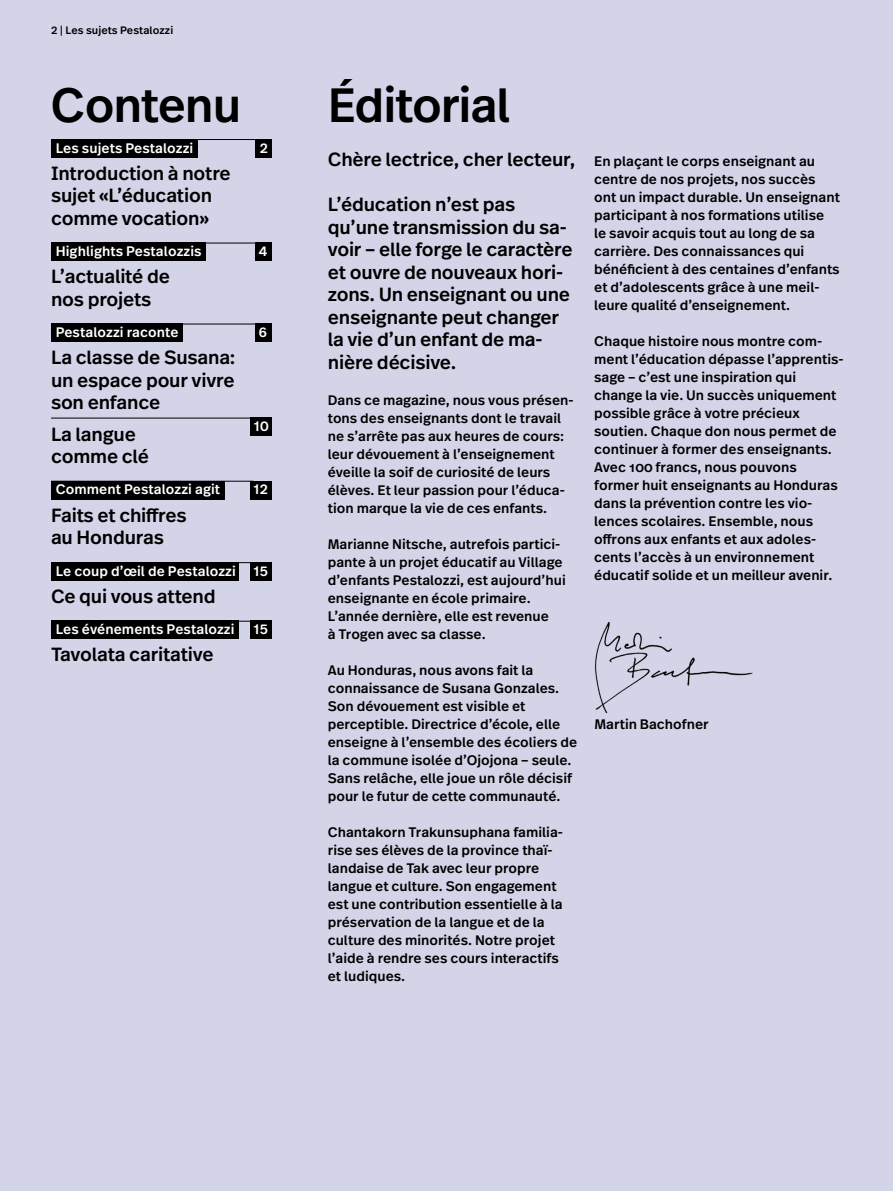
<style>
.page{position:relative;width:893px;height:1191px;background:#d3d4e8}
.page>*{position:absolute;margin:0;border:0;box-sizing:border-box;transform-origin:0 0}
.t1{font:500 48px "Real Text Pro";letter-spacing:-.025em;color:#000}
.t2{font:500 19.05px/22.5px "Real Text Pro";letter-spacing:-.01em;color:#000}
.t3{font:500 13.8px/18px "Real Text Pro";color:#000}
.t4{font:500 13.8px "Real Text Pro";letter-spacing:.005em;color:#fff}
.t5{font:500 10.8px "Real Text Pro";letter-spacing:.005em;color:#000}
</style>
<div class="page">
<hr style="left:51px;top:139px;width:206px;height:1px;background:#000">
<hr style="left:51px;top:243px;width:206px;height:1px;background:#000">
<hr style="left:51px;top:481px;width:202px;height:1px;background:#000">
<hr style="left:51px;top:562px;width:202px;height:1px;background:#000">
<hr style="left:51px;top:621px;width:202px;height:1px;background:#000">
<hr style="left:51px;top:323px;width:205px;height:1px;background:#000">
<hr style="left:51px;top:418px;width:202px;height:1px;background:#000">
<div style="left:51px;top:139px;width:147px;height:18px;background:#000"></div>
<div style="left:51px;top:243px;width:155px;height:18px;background:#000"></div>
<div style="left:51px;top:481px;width:173px;height:18px;background:#000"></div>
<div style="left:51px;top:562px;width:188px;height:18px;background:#000"></div>
<div style="left:51px;top:621px;width:188px;height:18px;background:#000"></div>
<div style="left:51px;top:323px;width:132px;height:19px;background:#000"></div>
<div style="left:255px;top:139px;width:16px;height:18px;background:#000"></div>
<div style="left:255px;top:243px;width:16px;height:18px;background:#000"></div>
<div style="left:250px;top:481px;width:21px;height:18px;background:#000"></div>
<div style="left:250px;top:562px;width:21px;height:18px;background:#000"></div>
<div style="left:250px;top:621px;width:21px;height:18px;background:#000"></div>
<div style="left:255px;top:323px;width:16px;height:19px;background:#000"></div>
<div style="left:250px;top:418px;width:21px;height:18px;background:#000"></div>
<img style="left:594px;top:621px;width:159px;height:91px">
<p class="t5" style="left:51px;top:23px;width:124px">2 | Les sujets Pestalozzi</p>
<h1 class="t1" style="left:51px;top:72px;width:192px">Contenu</h1>
<h1 class="t1" style="left:328px;top:72px;width:184px">Éditorial</h1>
<h2 class="t2" style="left:328px;top:148px;width:249px">Chère lectrice, cher lecteur,</h2>
<h2 class="t2" style="left:328px;top:193px;width:246px">L’éducation n’est pas qu’une transmission du sa&shy;voir – elle forge le caractère et ouvre de nouveaux hori&shy;zons. Un enseignant ou une enseignante peut changer la vie d’un enfant de ma&shy;nière décisive.</h2>
<p class="t3" style="left:328px;top:390px;width:247px">Dans ce magazine, nous vous présen&shy;tons des enseignants dont le travail ne s’arrête pas aux heures de cours: leur dévouement à l’enseignement éveille la soif de curiosité de leurs élèves. Et leur passion pour l’éduca&shy;tion marque la vie de ces enfants.</p>
<p class="t3" style="left:328px;top:534px;width:239px">Marianne Nitsche, autrefois partici&shy;pante à un projet éducatif au Village d’enfants Pestalozzi, est aujourd’hui enseignante en école primaire.<br>L’année dernière, elle est revenue<br>à Trogen avec sa classe.</p>
<p class="t3" style="left:328px;top:660px;width:251px">Au Honduras, nous avons fait la connaissance de Susana Gonzales.<br>Son dévouement est visible et perceptible. Directrice d’école, elle enseigne à l’ensemble des écoliers de la commune isolée d’Ojojona – seule.<br>Sans relâche, elle joue un rôle décisif pour le futur de cette communauté.</p>
<p class="t3" style="left:328px;top:822px;width:237px">Chantakorn Trakunsuphana familia&shy;rise ses élèves de la province thaï&shy;landaise de Tak avec leur propre langue et culture. Son engagement est une contribution essentielle à la préservation de la langue et de la culture des minorités. Notre projet l’aide à rendre ses cours interactifs et ludiques.</p>
<p class="t4" style="left:56px;top:138px;width:139px">Les sujets Pestalozzi</p>
<p class="t4" style="left:260px;top:138px;width:10px">2</p>
<h2 class="t2" style="left:51px;top:161px;width:181px">Introduction à notre sujet «L’éducation comme vocation»</h2>
<p class="t4" style="left:56px;top:242px;width:147px">Highlights Pestalozzis</p>
<p class="t4" style="left:259px;top:242px;width:10px">4</p>
<h2 class="t2" style="left:51px;top:265px;width:120px">L’actualité de nos projets</h2>
<p class="t4" style="left:56px;top:323px;width:124px">Pestalozzi raconte</p>
<p class="t4" style="left:259px;top:323px;width:10px">6</p>
<h2 class="t2" style="left:51px;top:346px;width:186px;text-align:justify">La classe de Susana: un espace pour vivre son enfance</h2>
<h2 class="t2" style="left:51px;top:422px;width:100px">La langue comme clé</h2>
<p class="t4" style="left:254px;top:417px;width:17px">10</p>
<p class="t4" style="left:56px;top:480px;width:166px">Comment Pestalozzi agit</p>
<p class="t4" style="left:253px;top:480px;width:16px">12</p>
<h2 class="t2" style="left:51px;top:503px;width:137px">Faits et chiffres au Honduras</h2>
<p class="t4" style="left:56px;top:561px;width:182px">Le coup d’œil de Pestalozzi</p>
<p class="t4" style="left:253px;top:561px;width:16px">15</p>
<h2 class="t2" style="left:51px;top:584px;width:166px">Ce qui vous attend</h2>
<p class="t4" style="left:56px;top:620px;width:180px">Les événements Pestalozzi</p>
<p class="t4" style="left:253px;top:620px;width:16px">15</p>
<h2 class="t2" style="left:51px;top:643px;width:164px">Tavolata caritative</h2>
<p class="t3" style="left:594px;top:152px;width:247px">En plaçant le corps enseignant au centre de nos projets, nos succès ont un impact durable. Un enseignant participant à nos formations utilise<br>le savoir acquis tout au long de sa carrière. Des connaissances qui bénéficient à des centaines d’enfants et d’adolescents grâce à une meil&shy;leure qualité d’enseignement.</p>
<p class="t3" style="left:594px;top:332px;width:251px">Chaque histoire nous montre com&shy;ment l’éducation dépasse l’apprentis&shy;sage – c’est une inspiration qui change la vie. Un succès uniquement possible grâce à votre précieux soutien. Chaque don nous permet de continuer à former des enseignants.<br>Avec 100 francs, nous pouvons former huit enseignants au Honduras dans la prévention contre les vio&shy;lences scolaires. Ensemble, nous offrons aux enfants et aux adoles&shy;cents l’accès à un environnement éducatif solide et un meilleur avenir.</p>
<p class="t3" style="left:594px;top:714px;width:116px">Martin Bachofner</p>
</div>
